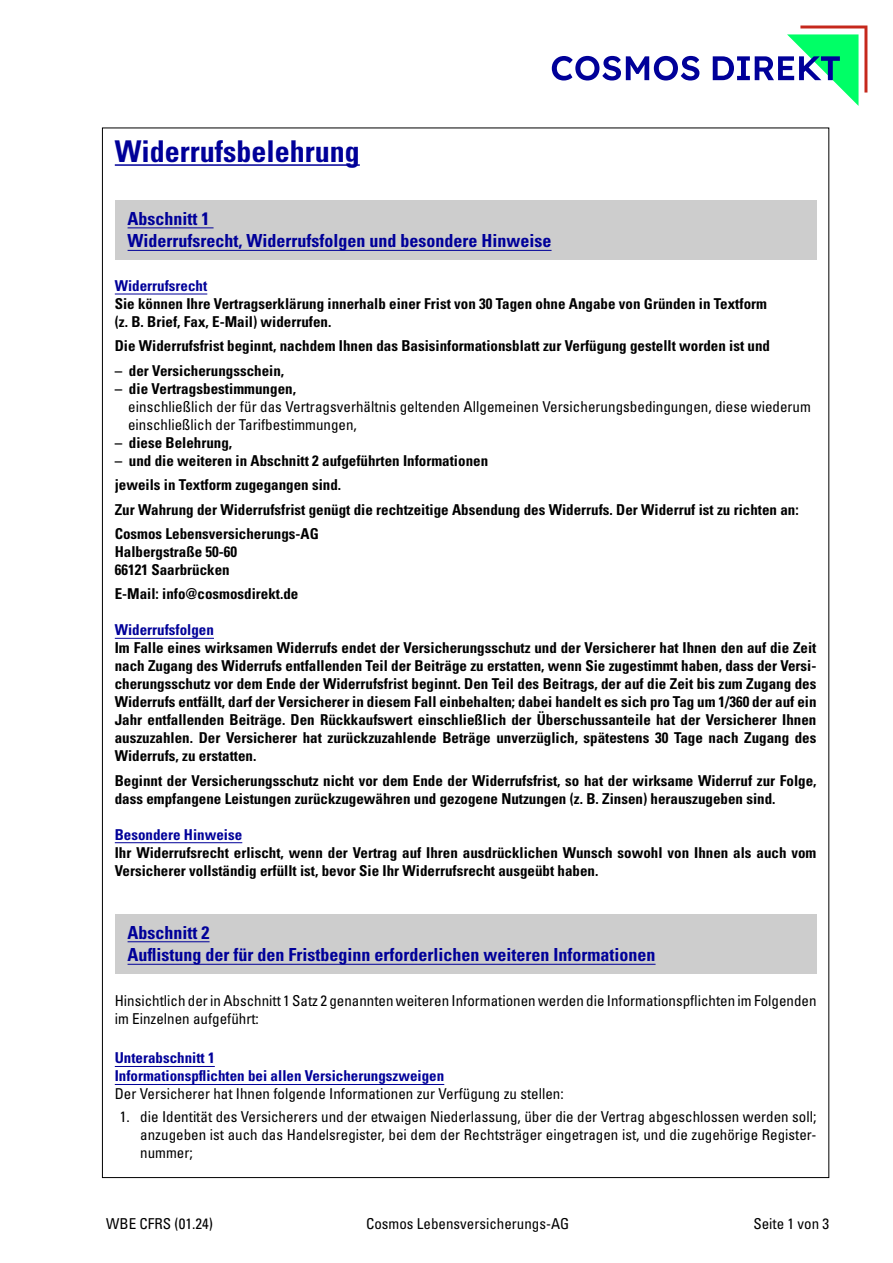
<style>
.page{position:relative;width:893px;height:1263px;background:#fff}
.page>*{position:absolute;margin:0;border:0;box-sizing:border-box;transform-origin:0 0}
.t1{font:700 condensed 30px "Univers LT Std";color:#009}
.t2{font:700 condensed 18px/22.5px "Univers LT Std";color:#009}
.t3{font:700 condensed 15px/18px "Univers LT Std";color:#000}
.t4{font:condensed 15px/18px "Univers LT Std";color:#000}
.t5{font:700 condensed 15px/18px "Univers LT Std";color:#009}
</style>
<div class="page">
<svg style="left:552px;top:26px;width:315px;height:80px"></svg>
<hr style="left:115px;top:164px;width:245px;height:2px;background:#009">
<hr style="left:115px;top:294px;width:92px;height:1px;background:#009">
<hr style="left:115px;top:638px;width:99px;height:1px;background:#009">
<hr style="left:115px;top:842px;width:127px;height:1px;background:#009">
<div style="left:115px;top:200px;width:701px;height:59px;background:#cdcdcd"></div>
<hr style="left:128px;top:227px;width:86px;height:1px;background:#009">
<hr style="left:128px;top:250px;width:424px;height:1px;background:#009">
<hr style="left:115px;top:1066px;width:100px;height:1px;background:#009">
<hr style="left:115px;top:1084px;width:329px;height:1px;background:#009">
<div style="left:115px;top:914px;width:701px;height:59px;background:#cdcdcd"></div>
<hr style="left:128px;top:941px;width:82px;height:1px;background:#009">
<hr style="left:128px;top:964px;width:528px;height:1px;background:#009">
<h1 class="t1" style="left:115px;top:133px;width:246px">Widerrufsbelehrung</h1>
<p class="t2" style="left:128px;top:207px;width:425px">Abschnitt 1<br>Widerrufsrecht, Widerrufsfolgen und besondere Hinweise</p>
<p class="t5" style="left:115px;top:277px;width:94px">Widerrufsrecht</p>
<p class="t3" style="left:115px;top:295px;width:654px">Sie können Ihre Vertragserklärung innerhalb einer Frist von 30 Tagen ohne Angabe von Gründen in Textform (z. B. Brief, Fax, E-Mail) widerrufen.</p>
<p class="t3" style="left:115px;top:337px;width:657px">Die Widerrufsfrist beginnt, nachdem Ihnen das Basisinformationsblatt zur Verfügung gestellt worden ist und</p>
<p class="t3" style="left:115px;top:361px;width:171px">– der Versicherungsschein,</p>
<p class="t3" style="left:115px;top:379px;width:183px">– die Vertragsbestimmungen,</p>
<p class="t4" style="left:128px;top:397px;width:684px">einschließlich der für das Vertragsverhältnis geltenden Allgemeinen Versicherungsbedingungen, diese wiederum einschließlich der Tarifbestimmungen,</p>
<p class="t3" style="left:115px;top:433px;width:119px">– diese Belehrung,</p>
<p class="t3" style="left:115px;top:448px;width:685px;line-height:24.3px">– und die weiteren in Abschnitt 2 aufgeführten Informationen<br>jeweils in Textform zugegangen sind.<br>Zur Wahrung der Widerrufsfrist genügt die rechtzeitige Absendung des Widerrufs. Der Widerruf ist zu richten an:<br>Cosmos Lebensversicherungs-AG</p>
<p class="t3" style="left:115px;top:542px;width:124px">Halbergstraße 50-60<br>66121 Saarbrücken</p>
<p class="t3" style="left:115px;top:585px;width:185px">E-Mail: info@cosmosdirekt.de</p>
<p class="t5" style="left:115px;top:621px;width:101px">Widerrufsfolgen</p>
<p class="t3" style="left:115px;top:639px;width:703px;text-align:justify">Im Falle eines wirksamen Widerrufs endet der Versicherungsschutz und der Versicherer hat Ihnen den auf die Zeit nach Zugang des Widerrufs entfallenden Teil der Beiträge zu erstatten, wenn Sie zugestimmt haben, dass der Versi&shy;cherungsschutz vor dem Ende der Widerrufsfrist beginnt. Den Teil des Beitrags, der auf die Zeit bis zum Zugang des Widerrufs entfällt, darf der Versicherer in diesem Fall einbehalten; dabei handelt es sich pro Tag um 1/360 der auf ein Jahr entfallenden Beiträge. Den Rückkaufswert einschließlich der Überschussanteile hat der Versicherer Ihnen auszuzahlen. Der Versicherer hat zurückzuzahlende Beträge unverzüglich, spätestens 30 Tage nach Zugang des Widerrufs, zu erstatten.</p>
<p class="t3" style="left:115px;top:771px;width:703px">Beginnt der Versicherungsschutz nicht vor dem Ende der Widerrufsfrist, so hat der wirksame Widerruf zur Folge, dass empfangene Leistungen zurückzugewähren und gezogene Nutzungen (z. B. Zinsen) herauszugeben sind.</p>
<p class="t5" style="left:115px;top:825px;width:129px">Besondere Hinweise</p>
<p class="t3" style="left:115px;top:843px;width:703px">Ihr Widerrufsrecht erlischt, wenn der Vertrag auf Ihren ausdrücklichen Wunsch sowohl von Ihnen als auch vom<br>Versicherer vollständig erfüllt ist, bevor Sie Ihr Widerrufsrecht ausgeübt haben.</p>
<p class="t2" style="left:128px;top:921px;width:529px">Abschnitt 2<br>Auflistung der für den Fristbeginn erforderlichen weiteren Informationen</p>
<p class="t4" style="left:115px;top:991px;width:703px">Hinsichtlich der in Abschnitt 1 Satz 2 genannten weiteren Informationen werden die Informationspflichten im Folgenden im Einzelnen aufgeführt:</p>
<p class="t5" style="left:115px;top:1049px;width:331px">Unterabschnitt 1<br>Informationspflichten bei allen Versicherungszweigen</p>
<p class="t4" style="left:140px;top:1083px;width:678px;line-height:22.2px;text-indent:-26px">Der Versicherer hat Ihnen folgende Informationen zur Verfügung zu stellen:<br>die Identität des Versicherers und der etwaigen Niederlassung, über die der Vertrag abgeschlossen werden soll;</p>
<p class="t4" style="left:140px;top:1125px;width:678px">anzugeben ist auch das Handelsregister, bei dem der Rechtsträger eingetragen ist, und die zugehörige Register&shy;nummer;</p>
<p class="t4" style="left:120px;top:1107px;width:11px">1.</p>
<p class="t4" style="left:106px;top:1214px;width:108px">WBE CFRS (01.24)</p>
<p class="t4" style="left:366px;top:1214px;width:205px">Cosmos Lebensversicherungs-AG</p>
<p class="t4" style="left:753px;top:1214px;width:77px">Seite 1 von 3</p>
</div>
